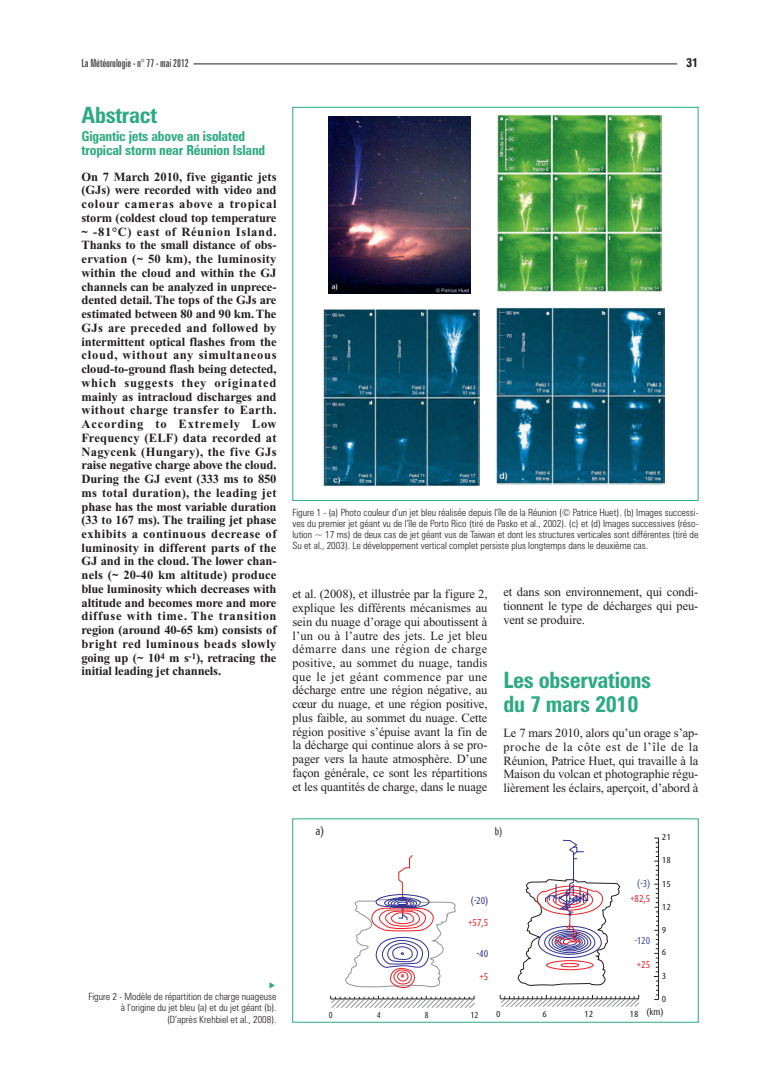
<style>
.page{position:relative;width:780px;height:1088px;background:#fff}
.page>*{position:absolute;margin:0;border:0;box-sizing:border-box;transform-origin:0 0}
.t1{font:700 condensed 22.5px/24px "Zurich BT";letter-spacing:-.015em;color:#2caa81}
.t2{font:700 condensed 13.75px/13.8px "Zurich BT";letter-spacing:-.015em;color:#2caa81}
.t3{font:700 12.5px/13.8px "Times New Roman";letter-spacing:-.01em;color:#231f20;text-align:justify}
.t4{font:12.5px/13.8px "Times New Roman";letter-spacing:-.01em;color:#231f20;text-align:justify}
.t5{font:700 condensed 12.5px "Zurich BT";color:#231f20}
.t6{font:11.38px "Dax Condensed";color:#231f20}
.t7{font:extra-condensed 11.25px "Zurich BT";letter-spacing:-.005em;color:#3e3e3f}
.t8{font:300 condensed 10px/11.2px "Zurich BT";color:#231f20;text-align:justify}
.t9{font:10px "Dax Condensed";color:#ee1d23}
.t10{font:10px "Dax Condensed";color:#3c4ba0}
.t11{font:10px "Dax Condensed";color:#2e3092}
.t12{font:10px "Dax Condensed";color:#231f20}
.t13{font:8.75px "Dax Condensed";color:#231f20;scale:1.13 1}
.t14{font:8.75px "Dax Condensed";color:#231f20}
</style>
<div class="page">
<hr style="left:193px;top:64px;width:484px;height:1px;background:#231f20">
<img style="left:329px;top:116px;width:141px;height:177px">
<img style="left:498px;top:114px;width:163px;height:177px">
<img style="left:322px;top:308px;width:157px;height:177px">
<img style="left:496px;top:307px;width:168px;height:177px">
<svg style="left:330px;top:996px;width:145px;height:12px"></svg>
<hr style="left:658px;top:838px;width:1px;height:161px;background:#231f20">
<svg style="left:653px;top:838px;width:5px;height:162px"></svg>
<svg style="left:500px;top:995px;width:139px;height:12px"></svg>
<svg style="left:517px;top:839px;width:103px;height:147px"></svg>
<svg style="left:345px;top:855px;width:111px;height:133px"></svg>
<p class="t7" style="left:81px;top:58px;width:109px">La Météorologie - n° 77 - mai 2012</p>
<p class="t5" style="left:686px;top:58px;width:14px">31</p>
<h1 class="t1" style="left:81px;top:105px;width:77px">Abstract</h1>
<p class="t2" style="left:81px;top:130px;width:185px">Gigantic jets above an isolated tropical storm near Réunion Island</p>
<p class="t3" style="left:81px;top:171px;width:196px">On 7 March 2010, five gigantic jets (GJs) were recorded with video and colour cameras above a tropical storm (coldest cloud top temperature ~ -81°C) east of Réunion Island.<br>Thanks to the small distance of obs&shy;ervation (~ 50 km), the luminosity within the cloud and within the GJ channels can be analyzed in unprece&shy;dented detail. The tops of the GJs are estimated between 80 and 90 km.The GJs are preceded and followed by intermittent optical flashes from the cloud, without any simultaneous cloud-to-ground flash being detected, which suggests they originated mainly as intracloud discharges and without charge transfer to Earth.<br>According to Extremely Low Frequency (ELF) data recorded at Nagycenk (Hungary), the five GJs raise negative charge above the cloud.<br>During the GJ event (333 ms to 850 ms total duration), the leading jet phase has the most variable duration (33 to 167 ms). The trailing jet phase exhibits a continuous decrease of luminosity in different parts of the GJ and in the cloud. The lower chan&shy;nels (~ 20-40 km altitude) produce blue luminosity which decreases with altitude and becomes more and more diffuse with time. The transition region (around 40-65 km) consists of bright red luminous beads slowly going up (~ 10<sup>4</sup> m s<sup>-1</sup>), retracing the initial leading jet channels.</p>
<p class="t8" style="left:292px;top:507px;width:407px">Figure 1 - (a) Photo couleur d’un jet bleu réalisée depuis l’île de la Réunion (© Patrice Huet). (b) Images successi&shy;ves du premier jet géant vu de l’île de Porto Rico (tiré de Pasko et al., 2002). (c) et (d) Images successives (réso&shy;lution ~ 17 ms) de deux cas de jet géant vus de Taiwan et dont les structures verticales sont différentes (tiré de Su et al., 2003). Le développement vertical complet persiste plus longtemps dans le deuxième cas.</p>
<p class="t4" style="left:292px;top:588px;width:196px">et al. (2008), et illustrée par la figure 2, explique les différents mécanismes au sein du nuage d’orage qui aboutissent à l’un ou à l’autre des jets. Le jet bleu démarre dans une région de charge positive, au sommet du nuage, tandis que le jet géant commence par une décharge entre une région négative, au cœur du nuage, et une région positive, plus faible, au sommet du nuage. Cette région positive s’épuise avant la fin de la décharge qui continue alors à se pro&shy;pager vers la haute atmosphère. D’une façon générale, ce sont les répartitions et les quantités de charge, dans le nuage</p>
<p class="t4" style="left:503px;top:586px;width:196px">et dans son environnement, qui condi&shy;tionnent le type de décharges qui peu&shy;vent se produire.</p>
<h1 class="t1" style="left:503px;top:670px;width:149px">Les observations du 7 mars 2010</h1>
<p class="t4" style="left:503px;top:727px;width:196px">Le 7 mars 2010, alors qu’un orage s’ap&shy;proche de la côte est de l’île de la Réunion, Patrice Huet, qui travaille à la Maison du volcan et photographie régu&shy;lièrement les éclairs, aperçoit, d’abord à</p>
<p class="t8" style="left:88px;top:992px;width:189px;text-align:right">Figure 2 - Modèle de répartition de charge nuageuse à l’origine du jet bleu (a) et du jet géant (b). (D’après Krehbiel et al., 2008).</p>
<p class="t6" style="left:315px;top:825px;width:10px">a)</p>
<p class="t12" style="left:494px;top:826px;width:9px">b)</p>
<p class="t11" style="left:471px;top:894px;width:19px">(-20)</p>
<p class="t9" style="left:468px;top:917px;width:22px">+57,5</p>
<p class="t11" style="left:476px;top:948px;width:13px">-40</p>
<p class="t9" style="left:479px;top:971px;width:11px">+5</p>
<p class="t14" style="left:329px;top:1009px;width:5px">0</p>
<p class="t14" style="left:377px;top:1009px;width:5px">4</p>
<p class="t14" style="left:425px;top:1009px;width:5px">8</p>
<p class="t14" style="left:470px;top:1009px;width:9px">12</p>
<p class="t13" style="left:496px;top:1009px;width:5px">0</p>
<p class="t13" style="left:542px;top:1009px;width:5px">6</p>
<p class="t13" style="left:584px;top:1009px;width:9px">12</p>
<p class="t13" style="left:662px;top:832px;width:9px">21</p>
<p class="t10" style="left:637px;top:877px;width:15px">(-3)</p>
<p class="t9" style="left:630px;top:893px;width:22px">+82,5</p>
<p class="t10" style="left:634px;top:935px;width:17px">-120</p>
<p class="t9" style="left:636px;top:958px;width:15px">+25</p>
<p class="t13" style="left:662px;top:855px;width:9px">18</p>
<p class="t13" style="left:662px;top:879px;width:9px">15</p>
<p class="t13" style="left:662px;top:902px;width:9px">12</p>
<p class="t13" style="left:662px;top:925px;width:5px">9</p>
<p class="t13" style="left:662px;top:947px;width:5px">6</p>
<p class="t13" style="left:662px;top:971px;width:5px">3</p>
<p class="t13" style="left:662px;top:994px;width:5px">0</p>
<p class="t13" style="left:629px;top:1007px;width:32px">18 (km)</p>
</div>
